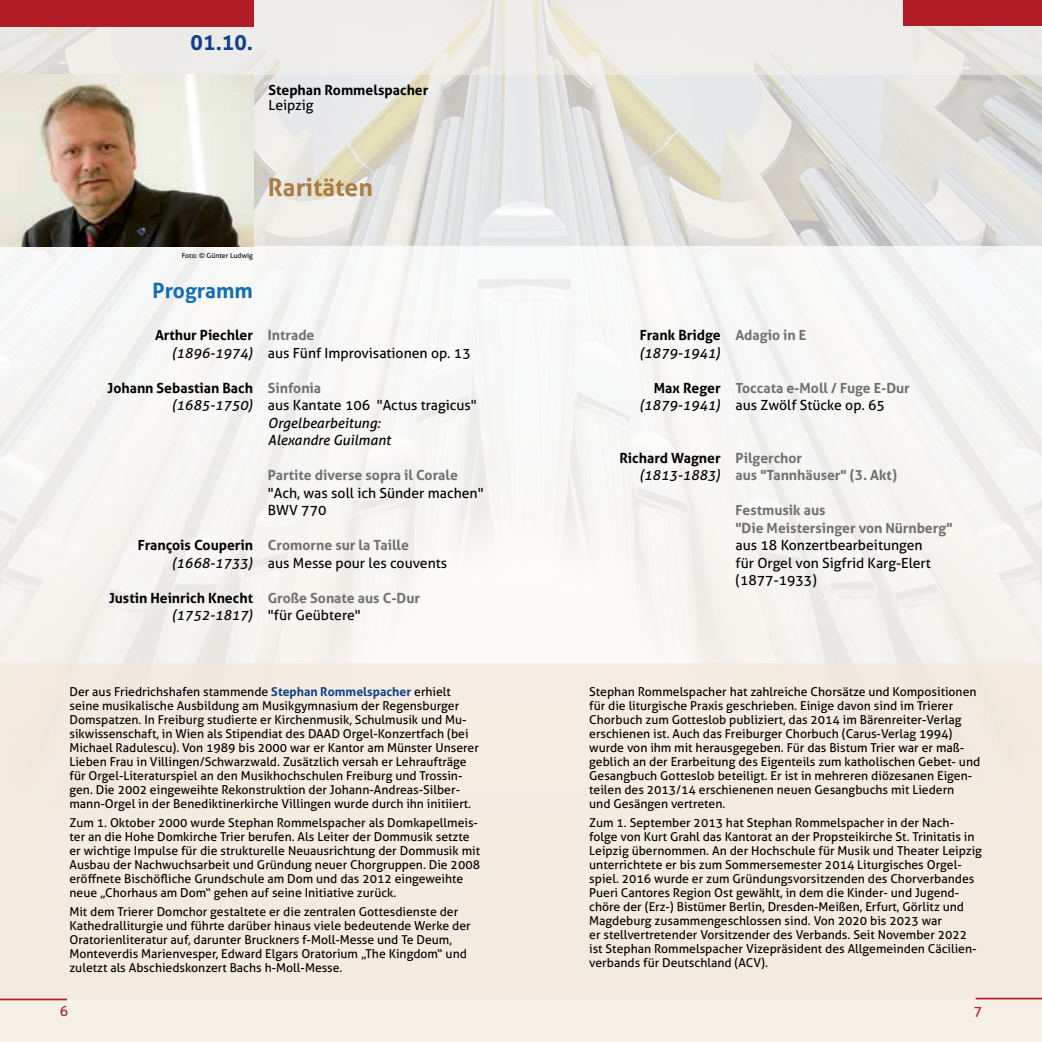
<style>
.page{position:relative;width:1042px;height:1042px;background:#fff}
.page>*{position:absolute;margin:0;border:0;box-sizing:border-box;transform-origin:0 0}
.t1{font:700 24.5px "Aller";color:#ab7b44}
.t2{font:700 21px "Aller";color:#106eb4}
.t3{font:700 21px "Aller";color:#0f4089}
.t4{font:14px/17.5px "Aller";color:#000}
.t5{font:700 14px/17.5px "Aller";color:#6f7070}
.t6{font:700 14px "Aller";color:#000}
.t7{font:italic 14px/17.5px "Aller";color:#000}
.t8{font:14px "Aller";color:#b21c27}
.t9{font:12.25px/14px "Aller";color:#000}
.t10{font:7px "Aller";color:#000}
.s1{font-weight:700;color:#0f4089}
</style>
<div class="page">
<img style="left:253px;top:74px;width:789px;height:173px">
<div style="left:521px;top:247px;width:521px;height:795px;background:linear-gradient(to right,#f8f7f5,#f4f2f0)"></div>
<div style="left:0;top:247px;width:521px;height:795px;background:linear-gradient(to right,#f4f3f0,#f8f6f4)"></div>
<svg style="left:521px;top:0;width:521px;height:74px;fill:#eeedea"></svg>
<svg style="left:0;top:0;width:521px;height:74px;fill:#eeecea"></svg>
<div style="left:903px;top:0;width:139px;height:26px;background:#b21c27"></div>
<div style="left:0;top:0;width:253px;height:26px;background:#b21c27"></div>
<img style="left:0;top:74px;width:253px;height:173px">
<div style="left:0;top:663px;width:1042px;height:337px;background:#f3e9dc"></div>
<hr style="left:0;top:998px;width:67px;height:2px;background:#b21c27">
<hr style="left:975px;top:997px;width:67px;height:2px;background:#b21c27">
<h2 class="t3" style="left:190px;top:29px;width:64px">01.10.</h2>
<p class="t6" style="left:268px;top:81px;width:161px">Stephan Rommelspacher</p>
<p class="t4" style="left:268px;top:97px;width:47px">Leipzig</p>
<h1 class="t1" style="left:268px;top:171px;width:106px">Raritäten</h1>
<p class="t10" style="left:182px;top:251px;width:73px">Foto: © Günter Ludwig</p>
<h2 class="t2" style="left:152px;top:277px;width:102px">Programm</h2>
<p class="t6" style="left:155px;top:326px;width:100px">Arthur Piechler</p>
<p class="t7" style="left:172px;top:344px;width:83px">(1896-1974)</p>
<p class="t6" style="left:108px;top:379px;width:147px">Johann Sebastian Bach</p>
<p class="t7" style="left:172px;top:396px;width:83px">(1685-1750)</p>
<p class="t6" style="left:138px;top:536px;width:117px">François Couperin</p>
<p class="t7" style="left:172px;top:554px;width:83px">(1668-1733)</p>
<p class="t6" style="left:109px;top:589px;width:145px">Justin Heinrich Knecht</p>
<p class="t7" style="left:172px;top:606px;width:83px">(1752-1817)</p>
<p class="t5" style="left:268px;top:326px;width:48px">Intrade</p>
<p class="t4" style="left:268px;top:344px;width:204px">aus Fünf Improvisationen op. 13</p>
<p class="t5" style="left:268px;top:379px;width:55px">Sinfonia</p>
<p class="t4" style="left:268px;top:396px;width:210px">aus Kantate 106 "Actus tragicus"</p>
<p class="t7" style="left:268px;top:414px;width:124px">Orgelbearbeitung:<br>Alexandre Guilmant</p>
<p class="t5" style="left:268px;top:466px;width:191px">Partite diverse sopra il Corale</p>
<p class="t4" style="left:268px;top:484px;width:217px">"Ach, was soll ich Sünder machen"<br>BWV 770</p>
<p class="t5" style="left:268px;top:536px;width:142px">Cromorne sur la Taille</p>
<p class="t4" style="left:268px;top:554px;width:181px">aus Messe pour les couvents</p>
<p class="t5" style="left:268px;top:589px;width:154px">Große Sonate aus C-Dur</p>
<p class="t4" style="left:268px;top:606px;width:94px">"für Geübtere"</p>
<p class="t9" style="left:69px;top:684px;width:411px">Der aus Friedrichshafen stammende <span class="s1">Stephan Rommelspacher</span> erhielt seine musikalische Ausbildung am Musikgymnasium der Regensburger Domspatzen. In Freiburg studierte er Kirchenmusik, Schulmusik und Mu&shy;sikwissenschaft, in Wien als Stipendiat des DAAD Orgel-Konzertfach (bei Michael Radulescu). Von 1989 bis 2000 war er Kantor am Münster Unserer Lieben Frau in Villingen/Schwarzwald. Zusätzlich versah er Lehraufträge für Orgel-Literaturspiel an den Musikhochschulen Freiburg und Trossin&shy;gen. Die 2002 eingeweihte Rekonstruktion der Johann-Andreas-Silber&shy;mann-Orgel in der Benediktinerkirche Villingen wurde durch ihn initiiert.</p>
<p class="t9" style="left:69px;top:815px;width:412px">Zum 1. Oktober 2000 wurde Stephan Rommelspacher als Domkapellmeis&shy;ter an die Hohe Domkirche Trier berufen. Als Leiter der Dommusik setzte er wichtige Impulse für die strukturelle Neuausrichtung der Dommusik mit Ausbau der Nachwuchsarbeit und Gründung neuer Chorgruppen. Die 2008 eröffnete Bischöfliche Grundschule am Dom und das 2012 eingeweihte neue „Chorhaus am Dom“ gehen auf seine Initiative zurück.</p>
<p class="t9" style="left:69px;top:904px;width:403px">Mit dem Trierer Domchor gestaltete er die zentralen Gottesdienste der Kathedralliturgie und führte darüber hinaus viele bedeutende Werke der Oratorienliteratur auf, darunter Bruckners f-Moll-Messe und Te Deum, Monteverdis Marienvesper, Edward Elgars Oratorium „The Kingdom“ und zuletzt als Abschiedskonzert Bachs h-Moll-Messe.</p>
<p class="t6" style="left:640px;top:326px;width:82px">Frank Bridge</p>
<p class="t7" style="left:639px;top:344px;width:83px">(1879-1941)</p>
<p class="t6" style="left:654px;top:379px;width:68px">Max Reger</p>
<p class="t7" style="left:639px;top:396px;width:83px">(1879-1941)</p>
<p class="t6" style="left:619px;top:449px;width:103px">Richard Wagner</p>
<p class="t7" style="left:639px;top:466px;width:83px">(1813-1883)</p>
<p class="t5" style="left:735px;top:326px;width:72px">Adagio in E</p>
<p class="t5" style="left:735px;top:379px;width:176px">Toccata e-Moll / Fuge E-Dur</p>
<p class="t4" style="left:735px;top:396px;width:151px">aus Zwölf Stücke op. 65</p>
<p class="t5" style="left:735px;top:449px;width:163px">Pilgerchor<br>aus "Tannhäuser" (3. Akt)</p>
<p class="t5" style="left:735px;top:501px;width:218px">Festmusik aus<br>"Die Meistersinger von Nürnberg"</p>
<p class="t4" style="left:735px;top:536px;width:197px">aus 18 Konzertbearbeitungen für Orgel von Sigfrid Karg-Elert (1877-1933)</p>
<p class="t9" style="left:589px;top:685px;width:392px">Stephan Rommelspacher hat zahlreiche Chorsätze und Kompositionen für die liturgische Praxis geschrieben. Einige davon sind im Trierer Chorbuch zum Gotteslob publiziert, das 2014 im Bärenreiter-Verlag erschienen ist. Auch das Freiburger Chorbuch (Carus-Verlag 1994) wurde von ihm mit herausgegeben. Für das Bistum Trier war er maß&shy;geblich an der Erarbeitung des Eigenteils zum katholischen Gebet- und Gesangbuch Gotteslob beteiligt. Er ist in mehreren diözesanen Eigen&shy;teilen des 2013/14 erschienenen neuen Gesangbuchs mit Liedern<br>und Gesängen vertreten.</p>
<p class="t9" style="left:589px;top:816px;width:394px">Zum 1. September 2013 hat Stephan Rommelspacher in der Nach&shy;folge von Kurt Grahl das Kantorat an der Propsteikirche St. Trinitatis in Leipzig übernommen. An der Hochschule für Musik und Theater Leipzig unterrichtete er bis zum Sommersemester 2014 Liturgisches Orgel&shy;spiel. 2016 wurde er zum Gründungsvorsitzenden des Chorverbandes Pueri Cantores Region Ost gewählt, in dem die Kinder- und Jugend&shy;chöre der (Erz-) Bistümer Berlin, Dresden-Meißen, Erfurt, Görlitz und Magdeburg zusammengeschlossen sind. Von 2020 bis 2023 war<br>er stellvertretender Vorsitzender des Verbands. Seit November 2022 ist Stephan Rommelspacher Vizepräsident des Allgemeinden Cäcilien&shy;verbands für Deutschland (ACV).</p>
<p class="t8" style="left:60px;top:1002px;width:10px">6</p>
<p class="t8" style="left:974px;top:1002px;width:10px">7</p>
</div>
